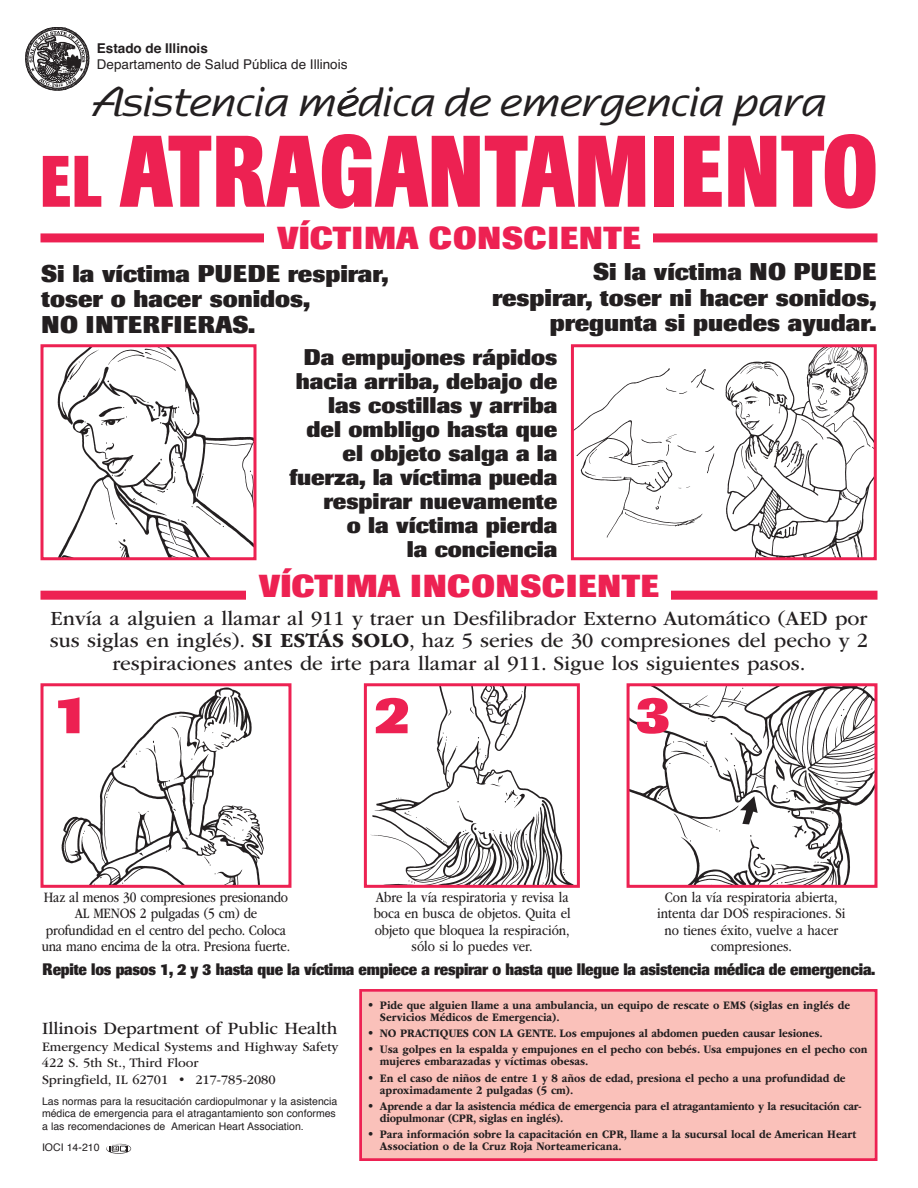
<style>
.page{position:relative;width:918px;height:1188px;background:#fff}
.page>*{position:absolute;margin:0;border:0;box-sizing:border-box;transform-origin:0 0}
.t1{font:800 100.5px "Imago";color:#ed2152;scale:.73 1}
.t2{font:800 54px "Imago";color:#ed2152}
.t3{font:42px "Sentimental Script S Si";color:#231f20}
.t4{font:800 31.5px "Imago";letter-spacing:.02em;color:#ed2152}
.t5{font:800 24px/25.5px "Imago";color:#231f20}
.t6{font:800 22.5px/24px "Imago";color:#231f20;text-align:right}
.t7{font:21px/22.5px "ITC Garamond Std";color:#231f20;text-align:center}
.t8{font:18px "ITC Garamond Std";color:#231f20}
.t9{font:800 16.5px "Imago";letter-spacing:-.015em;color:#231f20;scale:.85 1}
.t10{font:15px/16.5px "ITC Garamond Std";color:#231f20;text-align:center;scale:.84 1}
.t11{font:13.5px/16.5px "ITC Garamond Std";color:#231f20}
.t12{font:13.5px "Helvetica";color:#231f20}
.t13{font:700 13.5px "Helvetica";color:#231f20}
.t14{font:700 12px/12px "ITC Garamond Std";color:#231f20}
.t15{font:700 12px/12px "ITC Garamond Std";letter-spacing:-.02em;color:#231f20}
.t16{font:10.5px/12.6px "Helvetica";color:#231f20}
.s1{font-size:72px}
.s2{font-weight:700}
</style>
<div class="page">
<img style="left:61px;top:687px;width:203px;height:197px">
<div style="left:40px;top:683px;width:251px;height:205px;border:3px solid #ed2152"></div>
<svg style="left:25px;top:27px;width:65px;height:63px"></svg>
<img style="left:631px;top:687px;width:243px;height:197px">
<div style="left:627px;top:683px;width:251px;height:205px;border:3px solid #ed2152"></div>
<img style="left:575px;top:348px;width:298px;height:208px">
<div style="left:571px;top:344px;width:306px;height:216px;border:3px solid #ed2152"></div>
<img style="left:57px;top:348px;width:195px;height:208px">
<div style="left:40px;top:344px;width:216px;height:216px;border:3px solid #ed2152"></div>
<img style="left:370px;top:687px;width:203px;height:197px">
<div style="left:364px;top:683px;width:216px;height:205px;border:3px solid #ed2152"></div>
<div style="left:40px;top:233px;width:838px;height:9px;background:#ed2152"></div>
<div style="left:40px;top:591px;width:838px;height:9px;background:#ed2152"></div>
<div style="left:362px;top:992px;width:513px;height:166px;background:#fac1ba"></div>
<div style="left:359px;top:989px;width:518px;height:172px;border:3px solid #ed2152"></div>
<div style="left:265px;top:225px;width:388px;height:35px;background:#fff"></div>
<div style="left:247px;top:573px;width:424px;height:36px;background:#fff"></div>
<svg style="left:106px;top:1144px;width:25px;height:10px"></svg>
<p class="t13" style="left:97px;top:37px;width:66px">Estado de</p>
<p class="t13" style="left:180px;top:37px;width:29px">no s</p>
<p class="t12" style="left:97px;top:54px;width:252px">Departamento de Sa ud Púb ca de no s</p>
<h3 class="t3" style="left:92px;top:88px;width:736px">Asistencia méedica de emergencia para</h3>
<h1 class="t1" style="left:40px;top:136px;width:1149px"><span class="s1">EL</span> ATRAGANTAMIENTO</h1>
<h3 class="t4" style="left:277px;top:226px;width:365px">VÍCTIMA CONSCIENTE</h3>
<h3 class="t5" style="left:42px;top:263px;width:348px">Si la víctima PUEDE respirar, toser o hacer sonidos,<br>NO INTERFIERAS.</h3>
<h3 class="t5" style="left:492px;top:262px;width:386px;text-align:right">Si la víctima NO PUEDE respirar, toser ni hacer sonidos, pregunta si puedes ayudar.</h3>
<h3 class="t6" style="left:289px;top:347px;width:270px">Da empujones rápidos hacia arriba, debajo de las costillas y arriba del ombligo hasta que el objeto salga a la fuerza, la víctima pueda respirar nuevamente<br>o la víctima pierda<br>la conciencia</h3>
<h3 class="t4" style="left:259px;top:575px;width:402px">VÍCTIMA INCONSCIENTE</h3>
<p class="t7" style="left:50px;top:609px;width:820px">Envía a alguien a llamar al 911 y traer un Desfilibrador Externo Automático (AED por sus siglas en inglés). <span class="s2">SI ESTÁS SOLO</span>, haz 5 series de 30 compresiones del pecho y 2 respiraciones antes de irte para llamar al 911. Sigue los siguientes pasos.</p>
<h2 class="t2" style="left:54px;top:695px;width:36px">1</h2>
<h2 class="t2" style="left:375px;top:695px;width:36px">2</h2>
<h2 class="t2" style="left:636px;top:695px;width:36px">3</h2>
<p class="t10" style="left:42px;top:890px;width:297px">Haz al menos 30 compresiones presionando AL MENOS 2 pulgadas (5 cm) de profundidad en el centro del pecho. Coloca una mano encima de la otra. Presiona fuerte.</p>
<p class="t10" style="left:374px;top:890px;width:236px">Abre la vía respiratoria y revisa la boca en busca de objetos. Quita el objeto que bloquea la respiración, sólo si lo puedes ver.</p>
<p class="t10" style="left:657px;top:890px;width:225px">Con la vía respiratoria abierta, intenta dar DOS respiraciones. Si no tienes éxito, vuelve a hacer compresiones.</p>
<h3 class="t9" style="left:43px;top:963px;width:981px">Repite los pasos 1, 2 y 3 hasta que la víctima empiece a respirar o hasta que llegue la asistencia médica de emergencia.</h3>
<h3 class="t8" style="left:42px;top:1022px;width:297px">Illinois Department of Public Health</h3>
<p class="t11" style="left:42px;top:1039px;width:298px">Emergency Medical Systems and Highway Safety<br>422 S. 5th St., Third Floor<br>Springfield, IL 62701 • 217-785-2080</p>
<p class="t16" style="left:42px;top:1096px;width:297px">Las normas para la resucitación cardiopulmonar y la asistencia médica de emergencia para el atragantamiento son conformes a las recomendaciones de American Heart Association.</p>
<p class="t16" style="left:42px;top:1142px;width:59px">IOCI 14-210</p>
<p class="t14" style="left:380px;top:1000px;width:472px;text-indent:-12px">• Pide que alguien llame a una ambulancia, un equipo de rescate o EMS (siglas en inglés de<br>Servicios Médicos de Emergencia).</p>
<p class="t14" style="left:368px;top:1028px;width:457px">• NO PRACTIQUES CON LA GENTE. Los empujones al abdomen pueden causar lesiones.</p>
<p class="t14" style="left:380px;top:1045px;width:489px;text-indent:-12px">• Usa golpes en la espalda y empujones en el pecho con bebés. Usa empujones en el pecho con mujeres embarazadas y víctimas obesas.</p>
<p class="t14" style="left:380px;top:1073px;width:467px;text-indent:-12px">• En el caso de niños de entre 1 y 8 años de edad, presiona el pecho a una profundidad de aproximadamente 2 pulgadas (5 cm).</p>
<p class="t15" style="left:380px;top:1101px;width:483px;text-indent:-12px">• Aprende a dar la asistencia médica de emergencia para el atragantamiento y la resucitación car&shy;diopulmonar (CPR, siglas en inglés).</p>
<p class="t14" style="left:380px;top:1130px;width:478px;text-indent:-12px">• Para información sobre la capacitación en CPR, llame a la sucursal local de American Heart<br>Association o de la Cruz Roja Norteamericana.</p>
</div>
